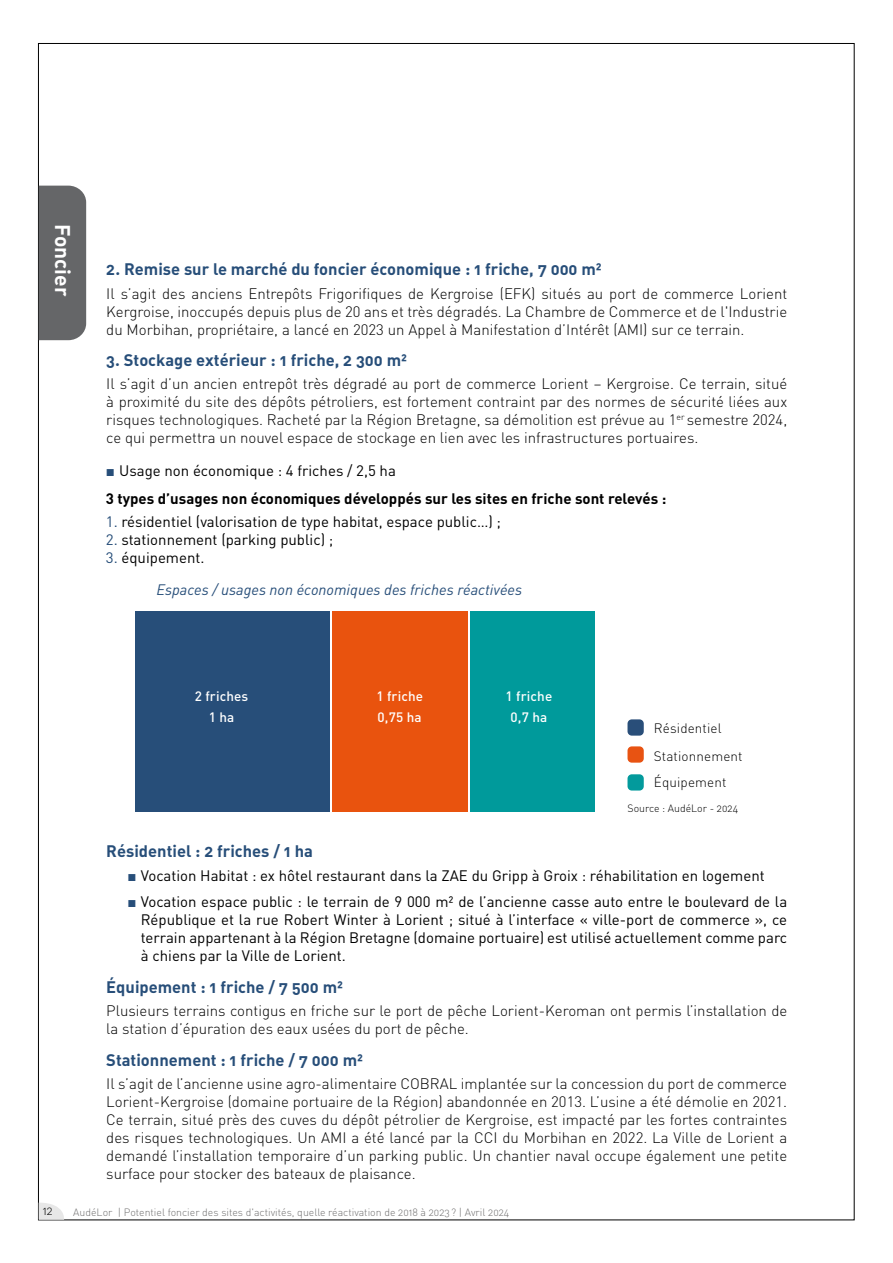
<style>
.page{position:relative;width:893px;height:1263px;background:#fff}
.page>*{position:absolute;margin:0;border:0;box-sizing:border-box;transform-origin:0 0}
.t1{font:21px "DIN Bold Alternate";color:#fff}
.t2{font:16.5px "DIN Bold Alternate";color:#274e79}
.t3{font:300 15px/18px "DIN Pro";color:#000;text-align:justify}
.t4{font:15px/18px "DIN Pro";color:#000;text-align:justify}
.t5{font:700 15px/28.3px "DIN Pro";color:#000}
.t6{font:italic 15px "DIN Pro";color:#274e79}
.t7{font:500 13.5px/20.4px "DIN Pro";letter-spacing:.01em;color:#fff;text-align:center}
.t8{font:300 13.5px "DIN Pro";letter-spacing:.01em;color:#000}
.t9{font:12px "DIN Light Alternate";color:#000}
.t10{font:10.5px "DIN Light Alternate";color:#706f6f}
.t11{font:10.5px "DIN Light Alternate";color:#000}
.s1{font-family:"Arial";font-weight:400;color:#274e79}
.s2{font-weight:400}
.s3{color:#274e79}
.s4{font-family:"Arial";color:#274e79}
</style>
<div class="page">
<div style="left:39px;top:186px;width:47px;height:154px;background:#656668"></div>
<svg style="left:39px;top:1203px;width:27px;height:17px"></svg>
<svg style="left:135px;top:611px;width:459px;height:201px;background:#576563"></svg>
<div style="left:627px;top:719px;width:17px;height:17px;background:#294e79;border-radius:4px"></div>
<div style="left:627px;top:774px;width:17px;height:16px;background:#039a9c;border-radius:4px"></div>
<div style="left:627px;top:746px;width:17px;height:17px;background:#e85312;border-radius:4px"></div>
<h1 class="t1" style="left:76px;top:224px;width:74px;rotate:90deg">Foncier</h1>
<p class="t2" style="left:106px;top:258px;width:497px">2. Remise sur le marché du foncier économique : 1 friche, 7 000 m²</p>
<p class="t3" style="left:106px;top:283px;width:682px">Il s’agit des anciens Entrepôts Frigorifiques de Kergroise (EFK) situés au port de commerce Lorient Kergroise, inoccupés depuis plus de 20 ans et très dégradés. La Chambre de Commerce et de l'Industrie du Morbihan, propriétaire, a lancé en 2023 un Appel à Manifestation d’Intérêt (AMI) sur ce terrain.</p>
<p class="t2" style="left:106px;top:349px;width:302px">3. Stockage extérieur : 1 friche, 2 300 m²</p>
<p class="t3" style="left:106px;top:374px;width:682px">Il s’agit d’un ancien entrepôt très dégradé au port de commerce Lorient – Kergroise. Ce terrain, situé à proximité du site des dépôts pétroliers, est fortement contraint par des normes de sécurité liées aux risques technologiques. Racheté par la Région Bretagne, sa démolition est prévue au 1<sup>er</sup> semestre 2024, ce qui permettra un nouvel espace de stockage en lien avec les infrastructures portuaires.</p>
<p class="t5" style="left:106px;top:456px;width:562px"><span class="s1">■</span> <span class="s2">Usage non économique : 4 friches / 2,5 ha<br></span>3 types d’usages non économiques développés sur les sites en friche sont relevés :</p>
<p class="t4" style="left:106px;top:511px;width:397px"><span class="s3">1.</span> résidentiel (valorisation de type habitat, espace public…) ;</p>
<p class="t4" style="left:106px;top:529px;width:229px"><span class="s3">2.</span> stationnement (parking public) ;</p>
<p class="t4" style="left:106px;top:547px;width:100px"><span class="s3">3.</span> équipement.</p>
<p class="t6" style="left:156px;top:580px;width:367px">Espaces / usages non économiques des friches réactivées</p>
<p class="t7" style="left:195px;top:686px;width:55px">2 friches<br>1 ha</p>
<p class="t7" style="left:376px;top:686px;width:48px;text-align:left">1 friche<br>0,75 ha</p>
<p class="t7" style="left:506px;top:686px;width:48px">1 friche<br>0,7 ha</p>
<p class="t8" style="left:654px;top:719px;width:69px">Résidentiel</p>
<p class="t8" style="left:654px;top:747px;width:90px">Stationnement</p>
<p class="t8" style="left:654px;top:773px;width:74px">Équipement</p>
<p class="t11" style="left:627px;top:802px;width:112px">Source : AudéLor - 2024</p>
<p class="t2" style="left:106px;top:841px;width:208px">Résidentiel : 2 friches / 1 ha</p>
<p class="t4" style="left:128px;top:866px;width:639px"><span class="s4">■</span> Vocation Habitat : ex hôtel restaurant dans la ZAE du Gripp à Groix : réhabilitation en logement</p>
<p class="t4" style="left:141px;top:892px;width:648px;text-indent:-13px"><span class="s4">■</span> Vocation espace public : le terrain de 9 000 m² de l’ancienne casse auto entre le boulevard de la République et la rue Robert Winter à Lorient ; situé à l’interface « ville-port de commerce », ce terrain appartenant à la Région Bretagne (domaine portuaire) est utilisé actuellement comme parc à chiens par la Ville de Lorient.</p>
<p class="t2" style="left:106px;top:976px;width:238px">Équipement : 1 friche / 7 500 m²</p>
<p class="t3" style="left:106px;top:1001px;width:682px">Plusieurs terrains contigus en friche sur le port de pêche Lorient-Keroman ont permis l’installation de la station d’épuration des eaux usées du port de pêche.</p>
<p class="t2" style="left:106px;top:1049px;width:258px">Stationnement : 1 friche / 7 000 m²</p>
<p class="t3" style="left:106px;top:1074px;width:682px">Il s’agit de l’ancienne usine agro-alimentaire COBRAL implantée sur la concession du port de commerce Lorient-Kergroise (domaine portuaire de la Région) abandonnée en 2013. L’usine a été démolie en 2021.<br>Ce terrain, situé près des cuves du dépôt pétrolier de Kergroise, est impacté par les fortes contraintes des risques technologiques. Un AMI a été lancé par la CCI du Morbihan en 2022. La Ville de Lorient a demandé l’installation temporaire d’un parking public. Un chantier naval occupe également une petite surface pour stocker des bateaux de plaisance.</p>
<p class="t9" style="left:43px;top:1203px;width:12px">12</p>
<p class="t10" style="left:73px;top:1206px;width:438px">AudéLor | Potentiel foncier des sites d'activités, quelle réactivation de 2018 à 2023? | Avril 2024</p>
</div>
